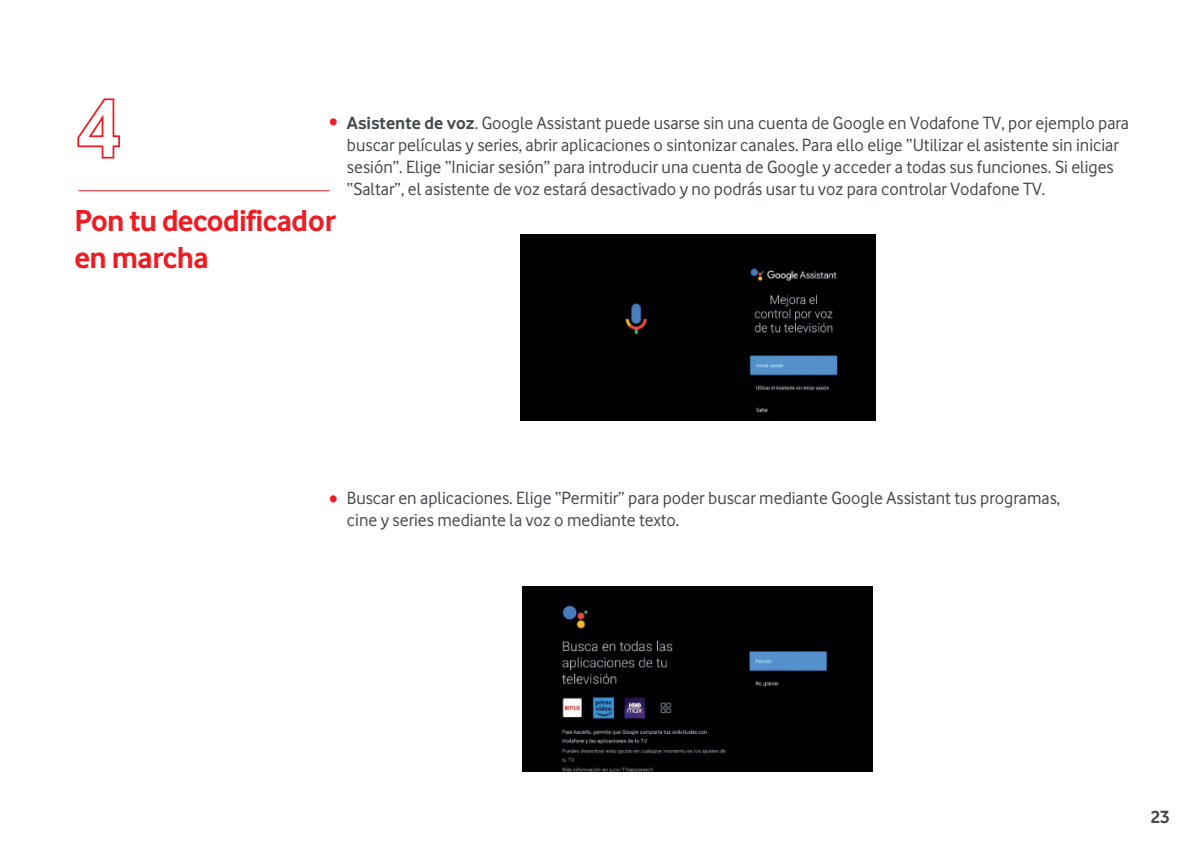
<style>
.page{position:relative;width:1201px;height:849px;background:#fff}
.page>*{position:absolute;margin:0;border:0;box-sizing:border-box;transform-origin:0 0}
.t1{font:700 31.5px/37.8px "Vodafone Rg";letter-spacing:-.02em;color:#ee1d23}
.t2{font:18.38px/22.1px "Vodafone Rg";color:#43494d}
.t3{font:18.38px "Vodafone Rg";color:#ee1d23}
.t4{font:700 18.38px "Vodafone Rg";color:#43494d}
.s1{font-weight:700}
</style>
<div class="page">
<svg style="left:77px;top:98px;width:43px;height:61px"></svg>
<hr style="left:78px;top:190px;width:251px;height:1px;background:#ee1d23">
<div style="left:520px;top:234px;width:355px;height:187px;background:#010003"></div>
<img style="left:522px;top:586px;width:350px;height:185px">
<p class="t3" style="left:329px;top:112px;width:10px">•</p>
<h1 class="t1" style="left:74px;top:201px;width:263px">Pon tu decodificador en marcha</h1>
<p class="t2" style="left:347px;top:111px;width:783px"><span class="s1">Asistente de voz</span>. Google Assistant puede usarse sin una cuenta de Google en Vodafone TV, por ejemplo para buscar películas y series, abrir aplicaciones o sintonizar canales. Para ello elige “Utilizar el asistente sin iniciar sesión”. Elige “Iniciar sesión” para introducir una cuenta de Google y acceder a todas sus funciones. Si eliges “Saltar”, el asistente de voz estará desactivado y no podrás usar tu voz para controlar Vodafone TV.</p>
<p class="t3" style="left:329px;top:489px;width:10px">•</p>
<p class="t2" style="left:347px;top:487px;width:714px">Buscar en aplicaciones. Elige “Permitir” para poder buscar mediante Google Assistant tus programas, cine y series mediante la voz o mediante texto.</p>
<p class="t4" style="left:1150px;top:805px;width:20px">23</p>
</div>
